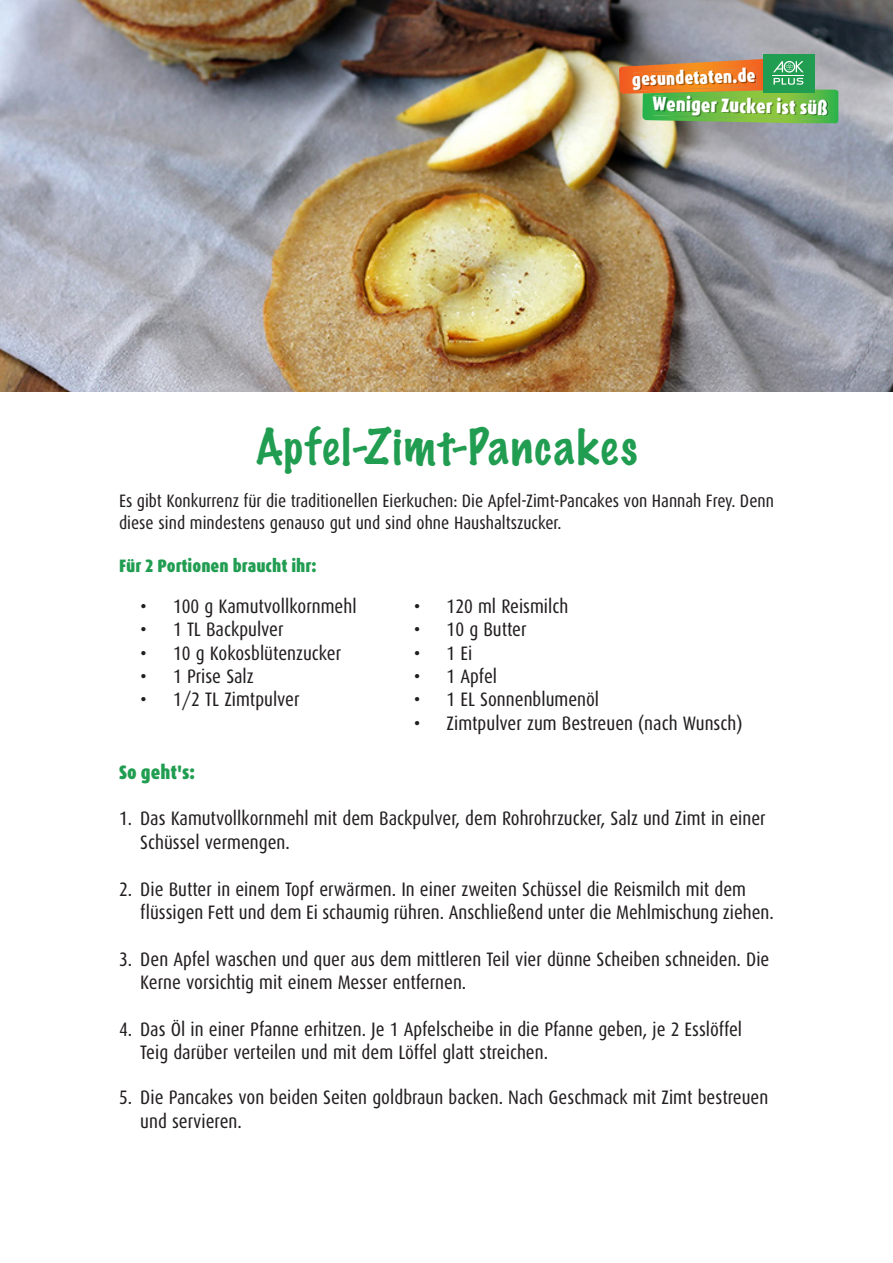
<style>
.page{position:relative;width:893px;height:1263px;background:#fff}
.page>*{position:absolute;margin:0;border:0;box-sizing:border-box;transform-origin:0 0}
.t1{font:100 45px "Marker Felt";letter-spacing:.04em;color:#219d51}
.t2{font:19.5px/23.4px "Dax Condensed";color:#231f20}
.t3{font:900 19.5px "Dax Condensed";color:#fff}
.t4{font:900 19.5px "Dax Condensed";color:#219d51}
.t5{font:18px/21.6px "Dax Condensed";color:#231f20}
.t6{font:900 18px "Dax Condensed";color:#219d51}
.t7{font:900 18px "Dax Condensed";color:#fff}
</style>
<div class="page">
<img style="left:0;top:0;width:893px;height:391px">
<div style="left:763px;top:54px;width:51px;height:38px;background:#219d51"></div>
<img style="left:619px;top:59px;width:219px;height:64px">
<hr style="left:773px;top:75px;width:31px;height:1px;background:#fff">
<p class="t7" style="left:632px;top:70px;width:125px;rotate:-2deg">gesundetaten.de</p>
<p class="t3" style="left:653px;top:93px;width:177px;rotate:1deg">Weniger Zucker ist süß</p>
<h1 class="t1" style="left:255px;top:411px;width:384px">Apfel-Zimt-Pancakes</h1>
<p class="t5" style="left:119px;top:491px;width:656px">Es gibt Konkurrenz für die traditionellen Eierkuchen: Die Apfel-Zimt-Pancakes von Hannah Frey. Denn diese sind mindestens genauso gut und sind ohne Haushaltszucker.</p>
<p class="t6" style="left:119px;top:556px;width:199px">Für 2 Portionen braucht ihr:</p>
<p class="t2" style="left:140px;top:594px;width:218px">• 100 g Kamutvollkornmehl</p>
<p class="t2" style="left:140px;top:618px;width:145px">• 1 TL Backpulver</p>
<p class="t2" style="left:140px;top:641px;width:202px">• 10 g Kokosblütenzucker</p>
<p class="t2" style="left:140px;top:665px;width:115px">• 1 Prise Salz</p>
<p class="t2" style="left:140px;top:688px;width:161px">• 1/2 TL Zimtpulver</p>
<p class="t2" style="left:414px;top:594px;width:156px">• 120 ml Reismilch</p>
<p class="t2" style="left:414px;top:618px;width:114px">• 10 g Butter</p>
<p class="t2" style="left:414px;top:641px;width:60px">• 1 Ei</p>
<p class="t2" style="left:414px;top:665px;width:85px">• 1 Apfel</p>
<p class="t2" style="left:414px;top:688px;width:187px">• 1 EL Sonnenblumenöl</p>
<p class="t2" style="left:414px;top:711px;width:330px">• Zimtpulver zum Bestreuen (nach Wunsch)</p>
<p class="t4" style="left:119px;top:761px;width:77px">So geht's:</p>
<p class="t2" style="left:140px;top:807px;width:627px;text-indent:-21px">1. Das Kamutvollkornmehl mit dem Backpulver, dem Rohrohrzucker, Salz und Zimt in einer<br>Schüssel vermengen.</p>
<p class="t2" style="left:140px;top:877px;width:635px;text-indent:-21px">2. Die Butter in einem Topf erwärmen. In einer zweiten Schüssel die Reismilch mit dem flüssigen Fett und dem Ei schaumig rühren. Anschließend unter die Mehlmischung ziehen.</p>
<p class="t2" style="left:140px;top:948px;width:631px;text-indent:-21px">3. Den Apfel waschen und quer aus dem mittleren Teil vier dünne Scheiben schneiden. Die<br>Kerne vorsichtig mit einem Messer entfernen.</p>
<p class="t2" style="left:140px;top:1018px;width:603px;text-indent:-21px">4. Das Öl in einer Pfanne erhitzen. Je 1 Apfelscheibe in die Pfanne geben, je 2 Esslöffel<br>Teig darüber verteilen und mit dem Löffel glatt streichen.</p>
<p class="t2" style="left:140px;top:1086px;width:629px;text-indent:-21px">5. Die Pancakes von beiden Seiten goldbraun backen. Nach Geschmack mit Zimt bestreuen und servieren.</p>
</div>
